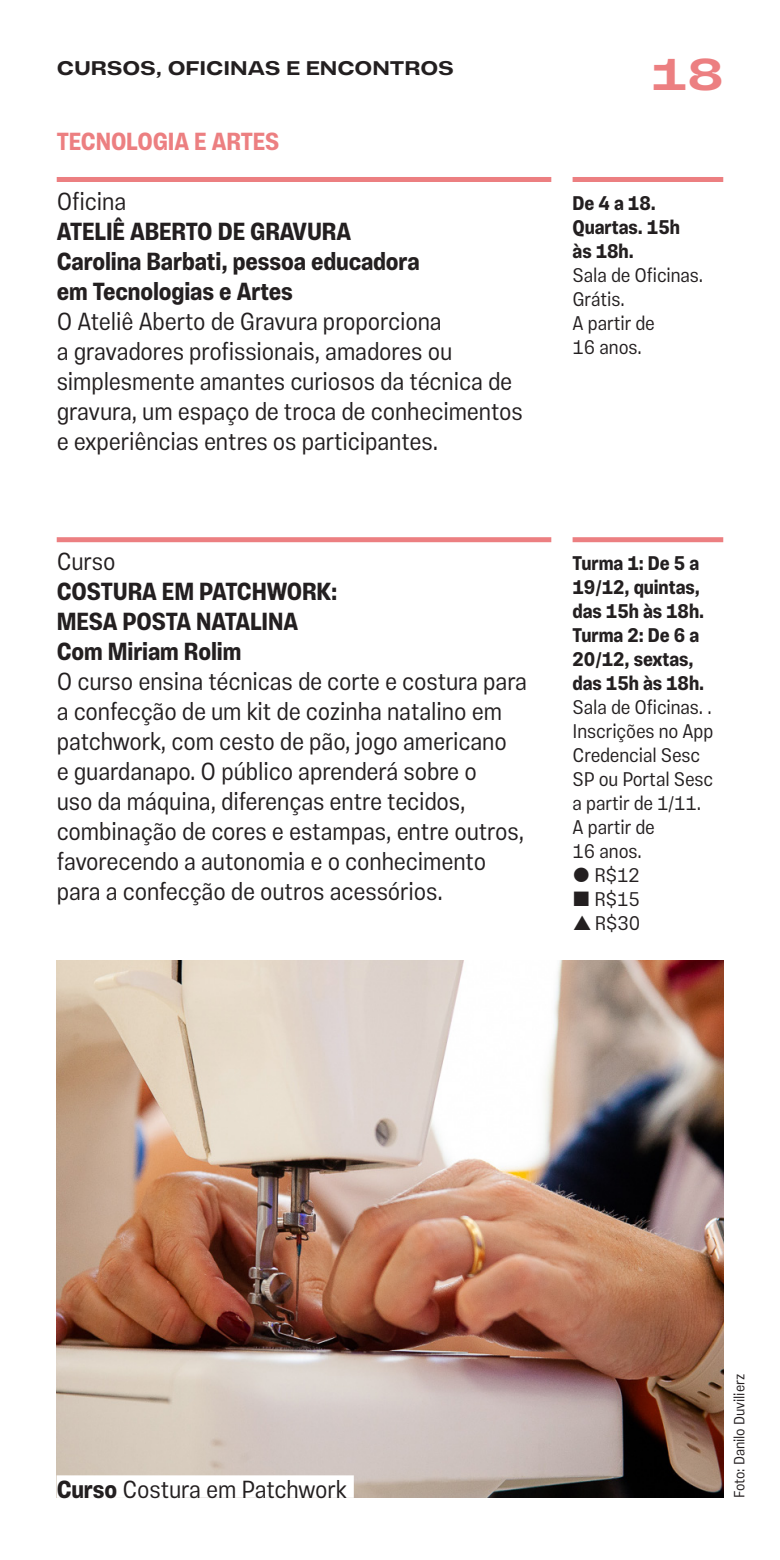
<style>
.page{position:relative;width:780px;height:1560px;background:#fff}
.page>*{position:absolute;margin:0;border:0;box-sizing:border-box;transform-origin:0 0}
.t1{font:700 45px "Vinila Extended";color:#ec7f81}
.sinopse{font:300 25px/30px "Vinila Condensed";letter-spacing:-.005em;color:#231f20}
.com{font:700 25px/30px "Vinila Condensed";letter-spacing:-.005em;color:#231f20}
.titulo{font:700 25px/30px "Vinila Condensed";letter-spacing:-.005em;color:#231f20}
.legenda__texto{font:300 25px "Vinila Condensed";letter-spacing:-.005em;color:#231f20}
.linguagem__mini{font:700 25px "Vinila Condensed";letter-spacing:-.005em;color:#ec7f81}
.formato__linha2pt{font:300 25px "Vinila Condensed";letter-spacing:-.005em;color:#231f20}
.servico__texto{font:300 20px/24px "Vinila Condensed";letter-spacing:-.005em;color:#231f20}
.servico__data__linha2pt{font:700 20px/24px "Vinila Condensed";letter-spacing:-.005em;color:#231f20}
.chapeu{font:700 20px "Vinila Extended";letter-spacing:-.005em;color:#231f20}
.legenda__credito{font:300 15px "Vinila Condensed";letter-spacing:-.005em;color:#231f20}
.s1{font-weight:700}
</style>
<div class="page">
<div style="left:57px;top:177px;width:494px;height:5px;background:#ec7f81"></div>
<div style="left:572px;top:177px;width:151px;height:5px;background:#ec7f81"></div>
<div style="left:57px;top:537px;width:494px;height:5px;background:#ec7f81"></div>
<div style="left:572px;top:537px;width:151px;height:5px;background:#ec7f81"></div>
<img style="left:57px;top:960px;width:666px;height:537px">
<div style="left:57px;top:1474px;width:297px;height:23px;background:#fff"></div>
<p class="chapeu" style="left:57px;top:56px;width:398px">CURSOS, OFICINAS E ENCONTROS</p>
<p class="linguagem__mini" style="left:57px;top:126px;width:224px">TECNOLOGIA E ARTES</p>
<p class="formato__linha2pt" style="left:57px;top:186px;width:71px">Oficina</p>
<p class="titulo" style="left:57px;top:216px;width:296px">ATELIÊ ABERTO DE GRAVURA</p>
<p class="com" style="left:57px;top:246px;width:364px">Carolina Barbati, pessoa educadora em Tecnologias e Artes</p>
<p class="sinopse" style="left:57px;top:306px;width:467px">O Ateliê Aberto de Gravura proporciona<br>a gravadores profissionais, amadores ou simplesmente amantes curiosos da técnica de gravura, um espaço de troca de conhecimentos e experiências entres os participantes.</p>
<p class="formato__linha2pt" style="left:57px;top:546px;width:60px">Curso</p>
<p class="titulo" style="left:57px;top:576px;width:282px">COSTURA EM PATCHWORK:<br>MESA POSTA NATALINA</p>
<p class="com" style="left:57px;top:636px;width:186px">Com Miriam Rolim</p>
<p class="sinopse" style="left:57px;top:666px;width:472px">O curso ensina técnicas de corte e costura para a confecção de um kit de cozinha natalino em patchwork, com cesto de pão, jogo americano<br>e guardanapo. O público aprenderá sobre o<br>uso da máquina, diferenças entre tecidos, combinação de cores e estampas, entre outros, favorecendo a autonomia e o conhecimento para a confecção de outros acessórios.</p>
<h1 class="t1" style="left:650px;top:47px;width:75px">18</h1>
<p class="servico__data__linha2pt" style="left:572px;top:191px;width:109px">De 4 a 18.<br>Quartas. 15h às 18h.</p>
<p class="servico__texto" style="left:572px;top:262px;width:132px">Sala de Oficinas.</p>
<p class="servico__texto" style="left:572px;top:286px;width:54px">Grátis.</p>
<p class="servico__texto" style="left:572px;top:310px;width:84px">A partir de<br>16 anos.</p>
<p class="servico__data__linha2pt" style="left:572px;top:551px;width:133px">Turma 1: De 5 a<br>19/12, quintas, das 15h às 18h.<br>Turma 2: De 6 a<br>20/12, sextas, das 15h às 18h.</p>
<p class="servico__texto" style="left:572px;top:694px;width:141px">Sala de Oficinas. .</p>
<p class="servico__texto" style="left:572px;top:718px;width:142px">Inscrições no App<br>Credencial Sesc<br>SP ou Portal Sesc a partir de 1/11.</p>
<p class="servico__texto" style="left:572px;top:814px;width:84px">A partir de<br>16 anos.</p>
<p class="servico__texto" style="left:594px;top:862px;width:47px">R$12</p>
<p class="servico__texto" style="left:594px;top:886px;width:47px">R$15</p>
<p class="servico__texto" style="left:594px;top:910px;width:47px">R$30</p>
<p class="legenda__texto" style="left:57px;top:1474px;width:291px"><span class="s1">Curso</span> Costura em Patchwork</p>
<p class="legenda__credito" style="left:730px;top:1497px;width:125px;rotate:-90deg">Foto: Danilo Duvilierz</p>
</div>
